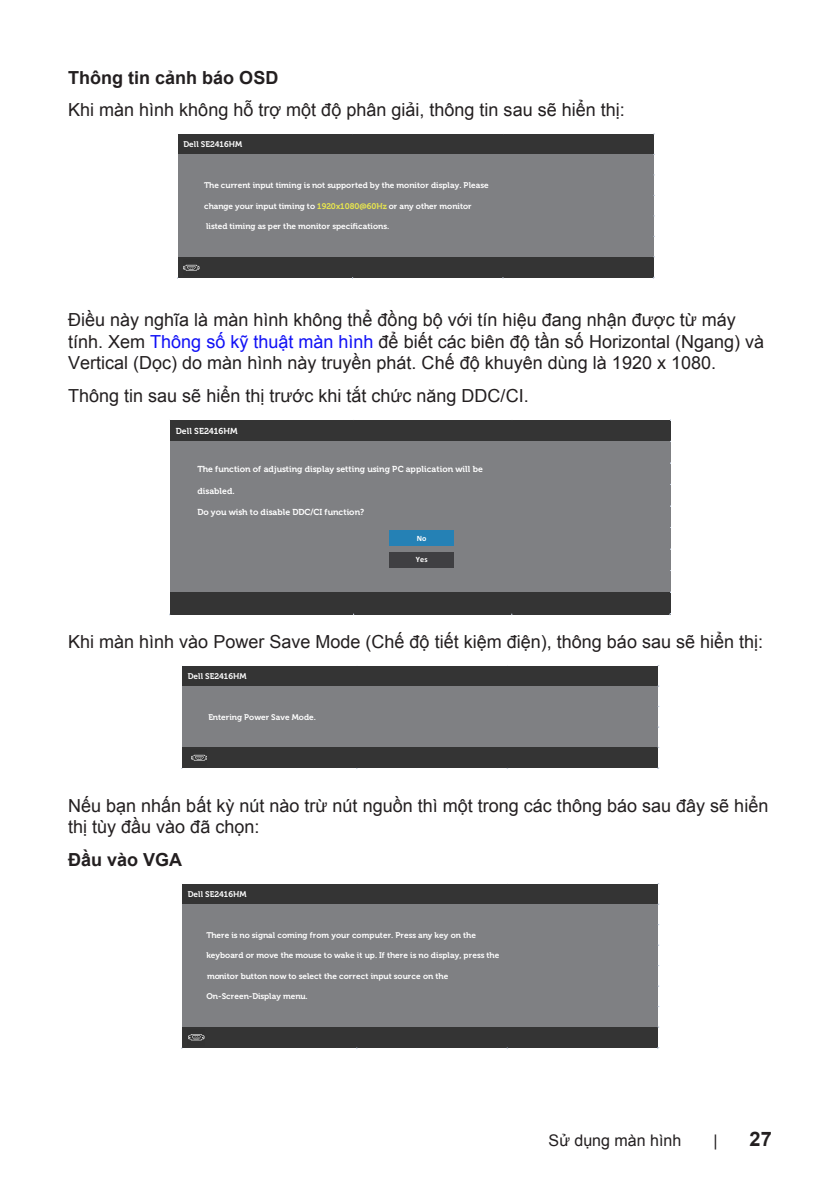
<style>
.page{position:relative;width:840px;height:1191px;background:#fff}
.page>*{position:absolute;margin:0;border:0;box-sizing:border-box;transform-origin:0 0}
.t1{font:700 20px "Arial";color:#231f20}
.text{font:18px/21.6px "Arial";color:#231f20}
.text-2{font:700 18px "Arial";color:#231f20}
.t2{font:16px "Arial";color:#231f20}
.t3{font:700 8.6px "Museo For Dell";letter-spacing:.005em;color:#fff}
.t4{font:700 8.2px "Museo For Dell";letter-spacing:.005em;color:#fff}
.t5{font:700 8px "Calibri";color:#fff}
.s1{color:#eae84d}
.s2{color:#1111f6}
</style>
<div class="page">
<div style="left:178px;top:134px;width:475px;height:21px;background:#343434"></div>
<div style="left:178px;top:154px;width:475px;height:103px;background:#7f8083"></div>
<div style="left:178px;top:257px;width:475px;height:21px;background:#343434"></div>
<img style="left:183px;top:264px;width:16px;height:7px">
<div style="left:170px;top:420px;width:500px;height:22px;background:#343434"></div>
<div style="left:170px;top:441px;width:500px;height:151px;background:#7f8083"></div>
<div style="left:170px;top:592px;width:500px;height:22px;background:#343434"></div>
<div style="left:389px;top:530px;width:64px;height:15px;background:#2581b5"></div>
<div style="left:389px;top:552px;width:64px;height:15px;background:#3f3f42"></div>
<div style="left:182px;top:666px;width:475px;height:20px;background:#343434"></div>
<div style="left:182px;top:686px;width:475px;height:62px;background:#7f8083"></div>
<div style="left:182px;top:747px;width:475px;height:21px;background:#343434"></div>
<img style="left:191px;top:754px;width:16px;height:7px">
<div style="left:182px;top:884px;width:475px;height:20px;background:#343434"></div>
<div style="left:182px;top:904px;width:475px;height:123px;background:#7f8083"></div>
<div style="left:182px;top:1027px;width:475px;height:21px;background:#343434"></div>
<img style="left:188px;top:1034px;width:16px;height:7px">
<p class="text-2" style="left:68px;top:65px;width:212px">Thông tin cảnh báo OSD</p>
<p class="text" style="left:68px;top:99px;width:558px">Khi màn hình không hỗ trợ một độ phân giải, thông tin sau sẽ hiển thị:</p>
<p class="t4" style="left:183px;top:140px;width:60px">Dell SE2416HM</p>
<p class="t4" style="left:204px;top:181px;width:286px">The current input timing is not supported by the monitor display. Please</p>
<p class="t4" style="left:204px;top:201px;width:269px">change your input timing to <span class="s1">1920x1080@60Hz</span> or any other monitor</p>
<p class="t4" style="left:206px;top:222px;width:184px">listed timing as per the monitor specifications.</p>
<p class="text" style="left:68px;top:309px;width:697px">Điều này nghĩa là màn hình không thể đồng bộ với tín hiệu đang nhận được từ máy tính. Xem <span class="s2">Thông số kỹ thuật màn hình</span> để biết các biên độ tần số Horizontal (Ngang) và<br>Vertical (Dọc) do màn hình này truyền phát. Chế độ khuyên dùng là 1920 x 1080.</p>
<p class="text" style="left:68px;top:385px;width:462px">Thông tin sau sẽ hiển thị trước khi tắt chức năng DDC/CI.</p>
<p class="t3" style="left:176px;top:426px;width:63px">Dell SE2416HM</p>
<p class="t3" style="left:197px;top:464px;width:287px">The function of adjusting display setting using PC application will be</p>
<p class="t3" style="left:197px;top:507px;width:168px">Do you wish to disable DDC/CI function?</p>
<p class="t5" style="left:416px;top:533px;width:11px">No</p>
<p class="t5" style="left:415px;top:555px;width:13px">Yes</p>
<p class="t3" style="left:197px;top:486px;width:39px">disabled.</p>
<p class="text" style="left:68px;top:631px;width:696px">Khi màn hình vào Power Save Mode (Chế độ tiết kiệm điện), thông báo sau sẽ hiển thị:</p>
<p class="t4" style="left:188px;top:671px;width:60px">Dell SE2416HM</p>
<p class="t4" style="left:208px;top:712px;width:109px">Entering Power Save Mode.</p>
<p class="text" style="left:68px;top:794px;width:701px">Nếu bạn nhấn bất kỳ nút nào trừ nút nguồn thì một trong các thông báo sau đây sẽ hiển thị tùy đầu vào đã chọn:</p>
<p class="text-2" style="left:68px;top:848px;width:116px">Đầu vào VGA</p>
<p class="t4" style="left:188px;top:889px;width:60px">Dell SE2416HM</p>
<p class="t4" style="left:206px;top:930px;width:271px">There is no signal coming from your computer. Press any key on the</p>
<p class="t4" style="left:206px;top:951px;width:294px">keyboard or move the mouse to wake it up. If there is no display, press the</p>
<p class="t4" style="left:207px;top:971px;width:242px">monitor button now to select the correct input source on the</p>
<p class="t4" style="left:206px;top:992px;width:103px">On-Screen-Display menu.</p>
<p class="t2" style="left:548px;top:1129px;width:134px">Sử dụng màn hình</p>
<p class="t2" style="left:713px;top:1129px;width:6px">|</p>
<p class="t1" style="left:749px;top:1125px;width:24px">27</p>
</div>
